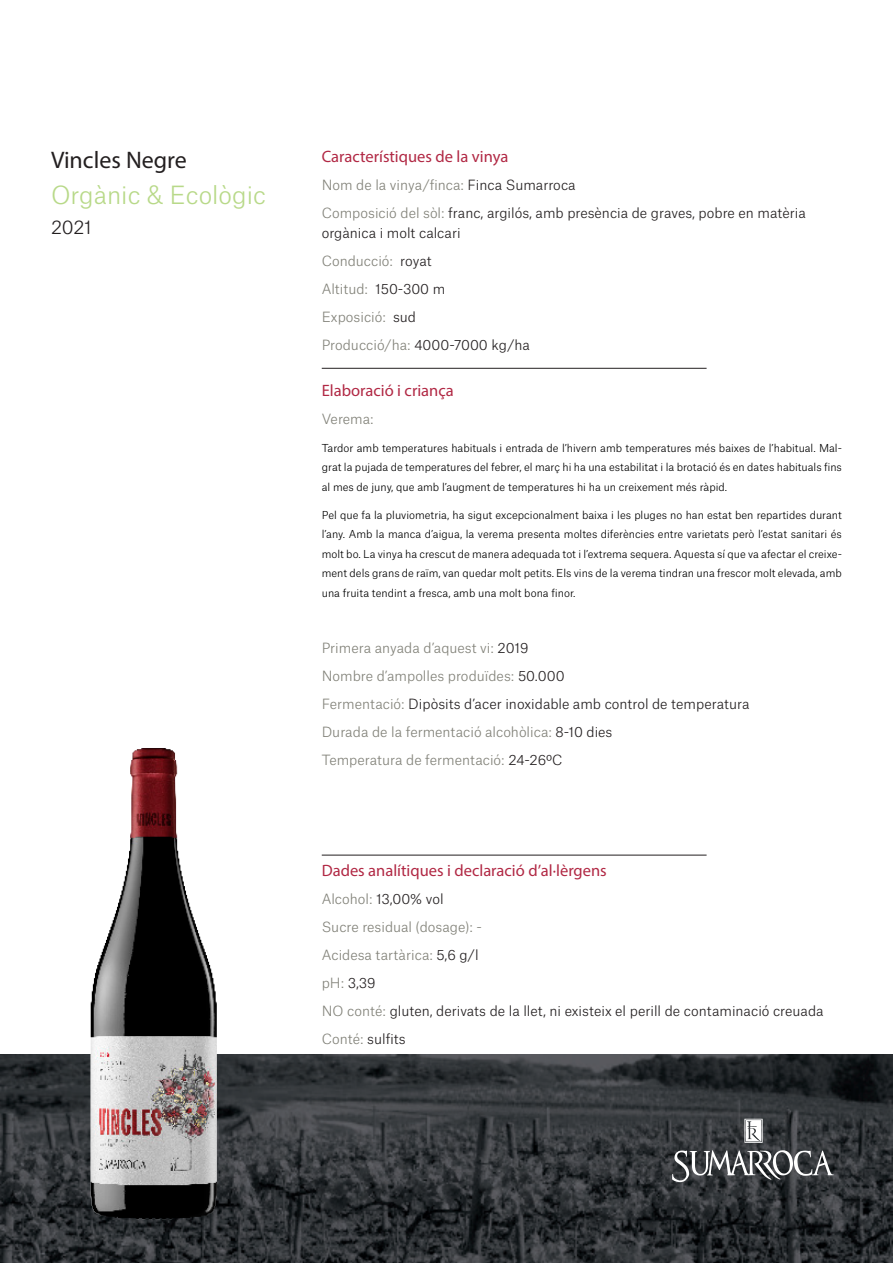
<style>
.page{position:relative;width:893px;height:1263px;background:#fff}
.page>*{position:absolute;margin:0;border:0;box-sizing:border-box;transform-origin:0 0}
.t1{font:300 24px "Atlas Grotesk";color:#b8d989}
.t2{font:24px "Myriad Pro";color:#231f20}
.t3{font:300 18px "Atlas Grotesk";color:#231f20}
.t4{font:16.5px "Myriad Pro";color:#b12844}
.t5{font:300 13.5px/19.5px "Atlas Grotesk";color:#231f20}
.t6{font:300 13.5px "Atlas Grotesk";color:#818178}
.t7{font:300 10.5px/19.5px "Atlas Grotesk";color:#000;text-align:justify}
.s1{color:#231f20}
.s2{color:#818178}
</style>
<div class="page">
<img style="left:0;top:1054px;width:893px;height:209px">
<hr style="left:322px;top:368px;width:385px;height:1px;background:#231f20">
<hr style="left:322px;top:855px;width:385px;height:1px;background:#231f20">
<svg style="left:672px;top:1150px;width:162px;height:32px"></svg>
<svg style="left:744px;top:1119px;width:19px;height:24px"></svg>
<img style="left:0;top:748px;width:338px;height:492px">
<p class="t2" style="left:51px;top:145px;width:137px">Vincles Negre</p>
<p class="t1" style="left:51px;top:176px;width:216px">Orgànic &amp; Ecològic</p>
<p class="t3" style="left:51px;top:213px;width:42px">2021</p>
<p class="t4" style="left:322px;top:147px;width:188px">Característiques de la vinya</p>
<p class="t6" style="left:322px;top:175px;width:255px">Nom de la vinya/finca: <span class="s1">Finca Sumarroca</span></p>
<p class="t5" style="left:322px;top:202px;width:486px"><span class="s2">Composició del sòl:</span> franc, argilós, amb presència de graves, pobre en matèria orgànica i molt calcari</p>
<p class="t6" style="left:322px;top:250px;width:111px">Conducció: <span class="s1">royat</span></p>
<p class="t6" style="left:322px;top:278px;width:125px">Altitud: <span class="s1">150-300 m</span></p>
<p class="t6" style="left:322px;top:306px;width:96px">Exposició: <span class="s1">sud</span></p>
<p class="t5" style="left:322px;top:334px;width:210px"><span class="s2">Producció/ha:</span> 4000-7000 kg/ha</p>
<p class="t4" style="left:322px;top:380px;width:134px">Elaboració i criança</p>
<p class="t6" style="left:322px;top:408px;width:53px">Verema:</p>
<p class="t7" style="left:322px;top:437px;width:522px">Tardor amb temperatures habituals i entrada de l’hivern amb temperatures més baixes de l’habitual. Mal&shy;grat la pujada de temperatures del febrer, el març hi ha una estabilitat i la brotació és en dates habituals fins al mes de juny, que amb l’augment de temperatures hi ha un creixement més ràpid.</p>
<p class="t7" style="left:322px;top:504px;width:522px">Pel que fa la pluviometria, ha sigut excepcionalment baixa i les pluges no han estat ben repartides durant l’any. Amb la manca d’aigua, la verema presenta moltes diferències entre varietats però l’estat sanitari és molt bo. La vinya ha crescut de manera adequada tot i l’extrema sequera. Aquesta sí que va afectar el creixe&shy;ment dels grans de raïm, van quedar molt petits. Els vins de la verema tindran una frescor molt elevada, amb una fruita tendint a fresca, amb una molt bona finor.</p>
<p class="t6" style="left:322px;top:637px;width:208px">Primera anyada d’aquest vi: <span class="s1">2019</span></p>
<p class="t6" style="left:322px;top:665px;width:244px">Nombre d’ampolles produïdes: <span class="s1">50.000</span></p>
<p class="t5" style="left:322px;top:692px;width:429px"><span class="s2">Fermentació:</span> Dipòsits d’acer inoxidable amb control de temperatura</p>
<p class="t6" style="left:322px;top:721px;width:292px">Durada de la fermentació alcohòlica: <span class="s1">8-10 dies</span></p>
<p class="t6" style="left:322px;top:749px;width:242px">Temperatura de fermentació: <span class="s1">24-26ºC</span></p>
<p class="t4" style="left:322px;top:860px;width:286px">Dades analítiques i declaració d’al·lèrgens</p>
<p class="t5" style="left:322px;top:887px;width:123px"><span class="s2">Alcohol:</span> 13,00% vol</p>
<p class="t6" style="left:322px;top:916px;width:162px">Sucre residual (dosage): -</p>
<p class="t6" style="left:322px;top:944px;width:158px">Acidesa tartàrica: <span class="s1">5,6 g/l</span></p>
<p class="t5" style="left:322px;top:971px;width:55px"><span class="s2">pH:</span> 3,39</p>
<p class="t5" style="left:322px;top:999px;width:503px"><span class="s2">NO conté:</span> gluten, derivats de la llet, ni existeix el perill de contaminació creuada</p>
<p class="t5" style="left:322px;top:1027px;width:85px"><span class="s2">Conté:</span> sulfits</p>
</div>
